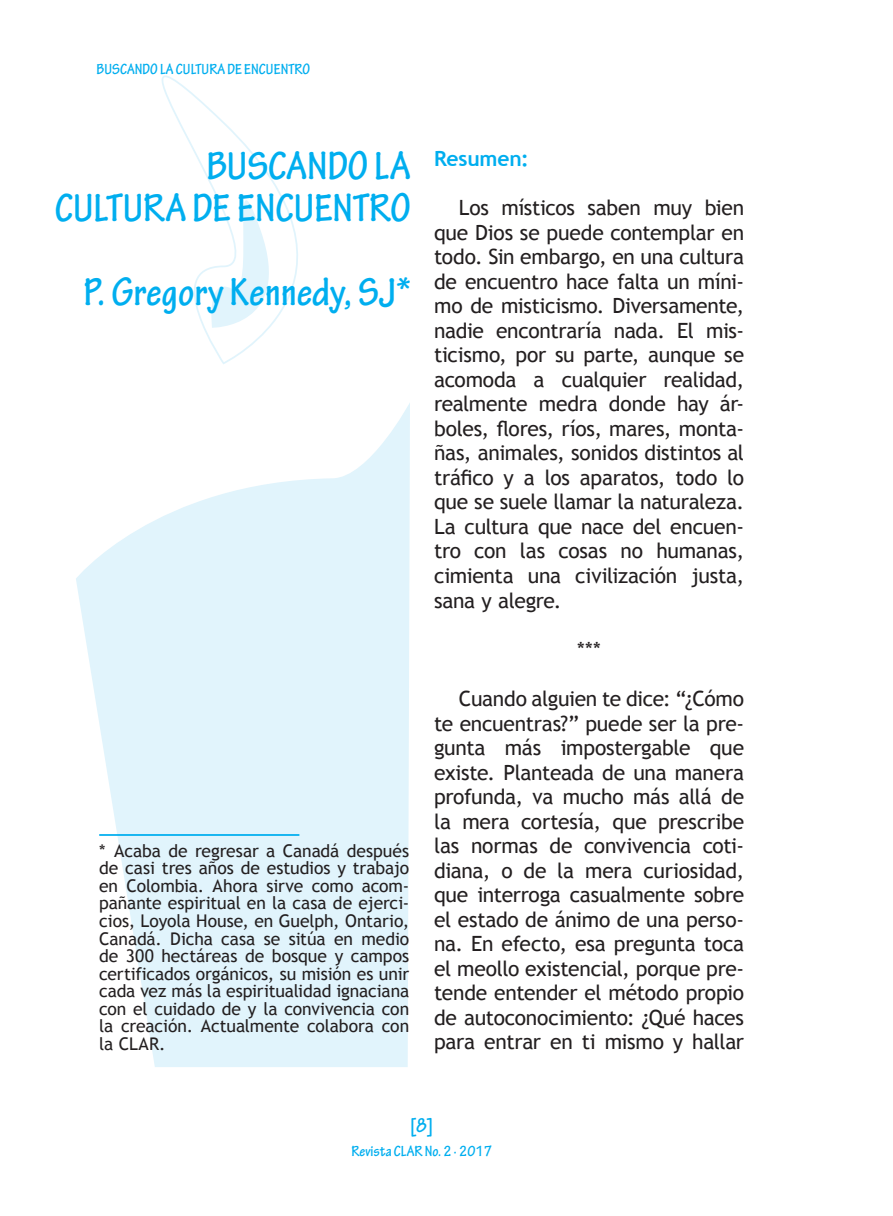
<style>
.page{position:relative;width:893px;height:1216px;background:#fff}
.page>*{position:absolute;margin:0;border:0;box-sizing:border-box;transform-origin:0 0}
.t1{font:700 condensed 42px/42px "Tekton Pro";letter-spacing:-.005em;color:#00aeef;text-align:right}
.t2{font:21px/24.5px "Trebuchet MS";letter-spacing:-.015em;color:#231f20;text-align:justify}
.t3{font:700 21px "Trebuchet MS";letter-spacing:-.01em;color:#00aeef}
.t4{font:700 condensed 21px "Tekton Pro";color:#00aeef}
.t5{font:17.5px/17.5px "Trebuchet MS";letter-spacing:-.005em;color:#231f20;text-align:justify}
.t6{font:700 condensed 15.75px "Tekton Pro";color:#00aeef}
</style>
<div class="page">
<svg style="left:76px;top:403px;width:334px;height:664px;fill:#e1f4fc"></svg>
<svg style="left:161px;top:75px;width:137px;height:289px"></svg>
<svg style="left:206px;top:133px;width:89px;height:195px"></svg>
<hr style="left:100px;top:834px;width:199px;height:1px;background:#00aeef">
<p class="t6" style="left:97px;top:60px;width:215px">BUSCANDO LA CULTURA DE ENCUENTRO</p>
<h1 class="t1" style="left:55px;top:146px;width:358px">BUSCANDO LA<br>CULTURA DE ENCUENTRO</h1>
<h1 class="t1" style="left:84px;top:272px;width:329px">P. Gregory Kennedy, SJ*</h1>
<p class="t5" style="left:99px;top:842px;width:312px">* Acaba de regresar a Canadá después de casi tres años de estudios y trabajo en Colombia. Ahora sirve como acom&shy;pañante espiritual en la casa de ejerci&shy;cios, Loyola House, en Guelph, Ontario, Canadá. Dicha casa se sitúa en medio de 300 hectáreas de bosque y campos certificados orgánicos, su misión es unir cada vez más la espiritualidad ignaciana con el cuidado de y la convivencia con la creación. Actualmente colabora con la CLAR.</p>
<p class="t3" style="left:434px;top:145px;width:96px">Resumen:</p>
<p class="t2" style="left:434px;top:196px;width:312px;text-indent:25px">Los místicos saben muy bien que Dios se puede contemplar en todo. Sin embargo, en una cultura de encuentro hace falta un míni&shy;mo de misticismo. Diversamente, nadie encontraría nada. El mis&shy;ticismo, por su parte, aunque se acomoda a cualquier realidad, realmente medra donde hay ár&shy;boles, flores, ríos, mares, monta&shy;ñas, animales, sonidos distintos al tráfico y a los aparatos, todo lo que se suele llamar la naturaleza.<br>La cultura que nace del encuen&shy;tro con las cosas no humanas, cimienta una civilización justa, sana y alegre.</p>
<p class="t2" style="left:577px;top:637px;width:25px">***</p>
<p class="t2" style="left:434px;top:686px;width:312px;text-indent:25px">Cuando alguien te dice: “¿Cómo te encuentras?” puede ser la pre&shy;gunta más impostergable que existe. Planteada de una manera profunda, va mucho más allá de la mera cortesía, que prescribe las normas de convivencia coti&shy;diana, o de la mera curiosidad, que interroga casualmente sobre el estado de ánimo de una perso&shy;na. En efecto, esa pregunta toca el meollo existencial, porque pre&shy;tende entender el método propio de autoconocimiento: ¿Qué haces para entrar en ti mismo y hallar</p>
<p class="t4" style="left:410px;top:1112px;width:24px">[8]</p>
<p class="t6" style="left:351px;top:1141px;width:142px">Revista CLAR No. 2 · 2017</p>
</div>
